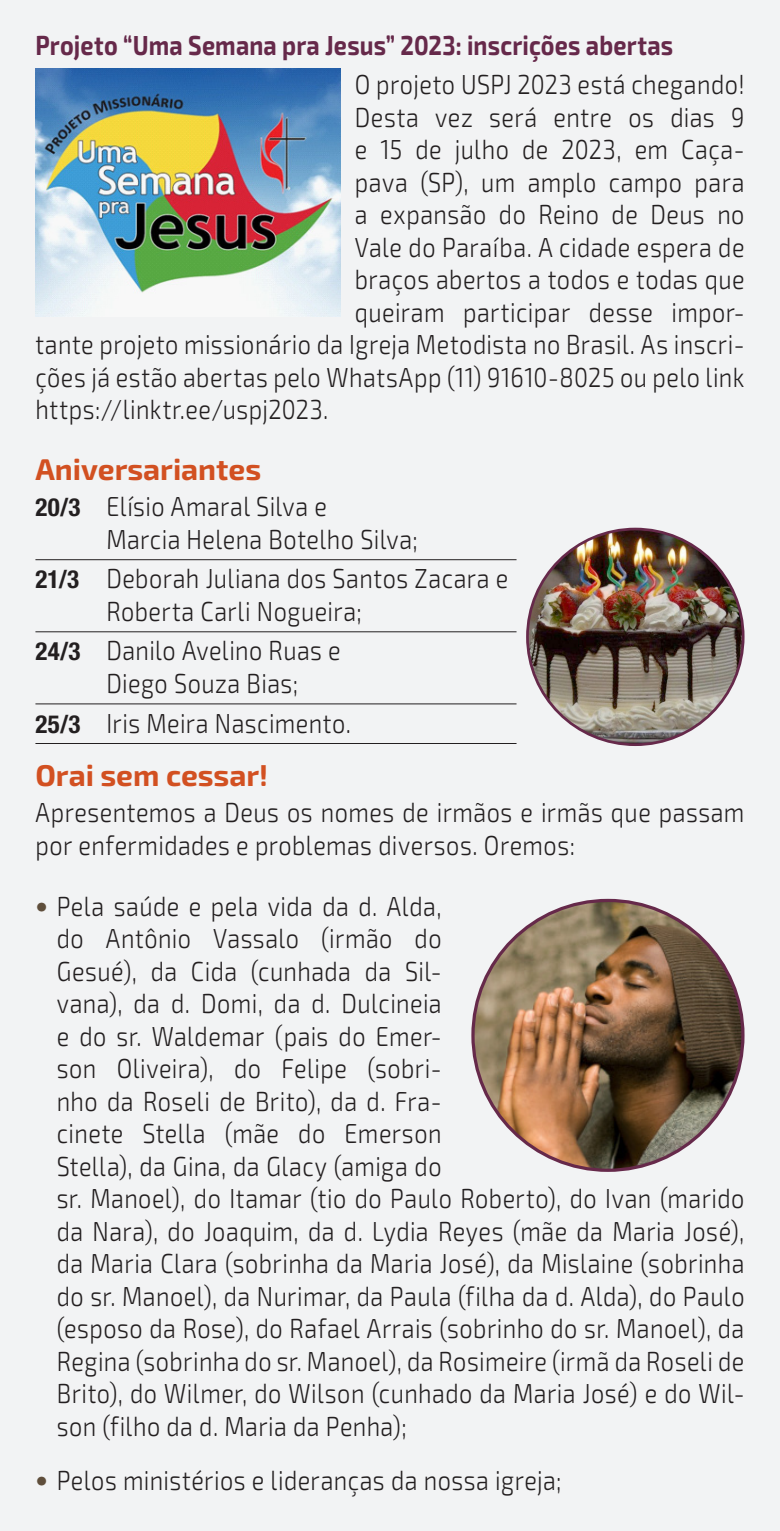
<style>
.page{position:relative;width:780px;height:1531px;background:#f2f3f4}
.page>*{position:absolute;margin:0;border:0;box-sizing:border-box;transform-origin:0 0}
.Títulos{font:700 30px "Exo 2";color:#d25021}
.Texto_12_Bullets{font:300 27.5px/32.5px "Exo 2";letter-spacing:.02em;color:#231f20;scale:.85 1}
.Texto_12{font:300 27.5px/32.5px "Exo 2";letter-spacing:.02em;color:#231f20;scale:.85 1}
.Aniversariantes{font:300 27.5px/32.5px "Exo 2";letter-spacing:.02em;color:#231f20;scale:.85 1}
.Avisos_-_Bold{font:700 27.5px "Exo 2";letter-spacing:.01em;color:#66294a;scale:.85 1}
.s1{font-family:"Helvetica Neue LT Std";font-weight:700;font-stretch:condensed;font-size:25px}
.s2{font-family:"Helvetica Neue LT Std";font-weight:700;font-stretch:condensed;font-size:25px;color:#5f4e3b}
</style>
<div class="page">
<hr style="left:35px;top:559px;width:481px;height:1px;background:#231f20">
<hr style="left:35px;top:631px;width:481px;height:1px;background:#231f20">
<hr style="left:35px;top:703px;width:481px;height:1px;background:#231f20">
<hr style="left:35px;top:743px;width:481px;height:1px;background:#231f20">
<img style="left:473px;top:900px;width:269px;height:270px;border-radius:135px">
<img style="left:527px;top:529px;width:216px;height:216px;border-radius:108px">
<img style="left:36px;top:69px;width:304px;height:248px">
<p class="Avisos_-_Bold" style="left:35px;top:29px;width:751px">Projeto “Uma Semana pra Jesus” 2023: inscrições abertas</p>
<p class="Texto_12" style="left:355px;top:69px;width:460px">O projeto USPJ 2023 está chegando!</p>
<p class="Texto_12" style="left:355px;top:101px;width:460px">Desta vez será entre os dias 9</p>
<p class="Texto_12" style="left:355px;top:134px;width:460px">e 15 de julho de 2023, em Caça-</p>
<p class="Texto_12" style="left:355px;top:166px;width:460px">pava (SP), um amplo campo para</p>
<p class="Texto_12" style="left:355px;top:199px;width:460px">a expansão do Reino de Deus no</p>
<p class="Texto_12" style="left:355px;top:231px;width:460px">Vale do Paraíba. A cidade espera de</p>
<p class="Texto_12" style="left:355px;top:264px;width:460px">braços abertos a todos e todas que</p>
<p class="Texto_12" style="left:355px;top:296px;width:460px">queiram participar desse impor-</p>
<p class="Texto_12" style="left:35px;top:329px;width:835px">tante projeto missionário da Igreja Metodista no Brasil. As inscri-</p>
<p class="Texto_12" style="left:35px;top:361px;width:835px">ções já estão abertas pelo WhatsApp (11) 91610-8025 ou pelo link</p>
<p class="Texto_12" style="left:35px;top:394px;width:346px">https://linktr.ee/uspj2023.</p>
<p class="Títulos" style="left:35px;top:452px;width:227px">Aniversariantes</p>
<p class="Aniversariantes" style="left:106px;top:491px;width:368px;text-indent:-71px"><span class="s1">20/3</span> Elísio Amaral Silva e<br>Marcia Helena Botelho Silva;</p>
<p class="Aniversariantes" style="left:106px;top:563px;width:474px;text-indent:-71px"><span class="s1">21/3</span> Deborah Juliana dos Santos Zacara e<br>Roberta Carli Nogueira;</p>
<p class="Aniversariantes" style="left:106px;top:635px;width:277px;text-indent:-71px"><span class="s1">24/3</span> Danilo Avelino Ruas e<br>Diego Souza Bias;</p>
<p class="Aniversariantes" style="left:35px;top:707px;width:372px"><span class="s1">25/3</span> Iris Meira Nascimento.</p>
<p class="Títulos" style="left:35px;top:758px;width:234px">Orai sem cessar!</p>
<p class="Texto_12" style="left:35px;top:797px;width:835px">Apresentemos a Deus os nomes de irmãos e irmãs que passam por enfermidades e problemas diversos. Oremos:</p>
<p class="Texto_12_Bullets" style="left:57px;top:890px;width:810px;text-indent:-21px"><span class="s2">•</span> Pela saúde e pela vida da d. Alda,<br>do Antônio Vassalo (irmão do<br>Gesué), da Cida (cunhada da Sil-<br>vana), da d. Domi, da d. Dulcineia<br>e do sr. Waldemar (pais do Emer-<br>son Oliveira), do Felipe (sobri-<br>nho da Roseli de Brito), da d. Fra-<br>cinete Stella (mãe do Emerson<br>Stella), da Gina, da Glacy (amiga do<br>sr. Manoel), do Itamar (tio do Paulo Roberto), do Ivan (marido da Nara), do Joaquim, da d. Lydia Reyes (mãe da Maria José), da Maria Clara (sobrinha da Maria José), da Mislaine (sobrinha do sr. Manoel), da Nurimar, da Paula (filha da d. Alda), do Paulo (esposo da Rose), do Rafael Arrais (sobrinho do sr. Manoel), da Regina (sobrinha do sr. Manoel), da Rosimeire (irmã da Roseli de Brito), do Wilmer, do Wilson (cunhado da Maria José) e do Wil&shy;son (filho da d. Maria da Penha);</p>
<p class="Texto_12_Bullets" style="left:35px;top:1464px;width:620px"><span class="s2">•</span> Pelos ministérios e lideranças da nossa igreja;</p>
</div>
